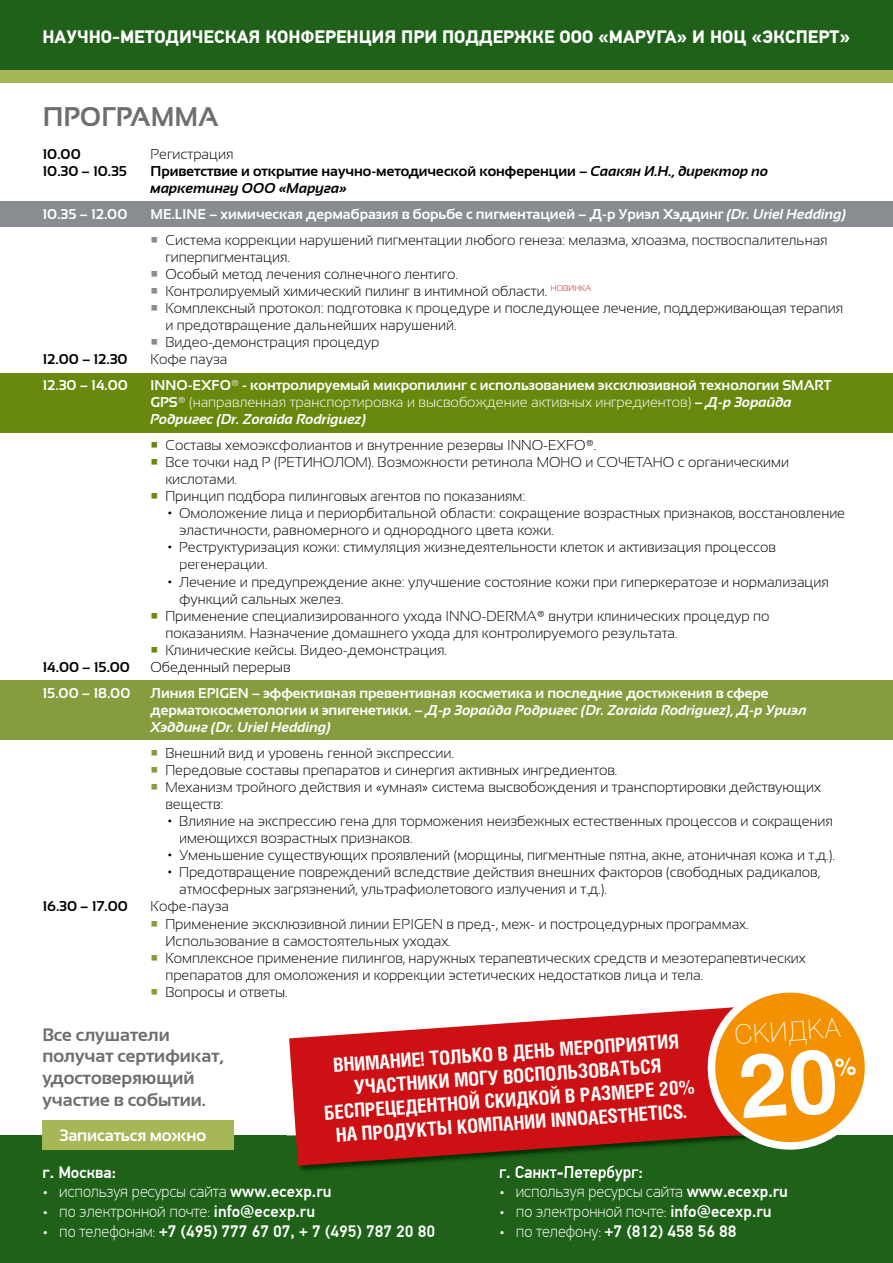
<style>
.page{position:relative;width:893px;height:1263px;background:#fff}
.page>*{position:absolute;margin:0;border:0;box-sizing:border-box;transform-origin:0 0}
.t1{font:700 27px "Sansation";color:#6e6e6e}
.t2{font:100 26.4px "Helios";color:#fff}
.t3{font:700 19.5px/23.4px "Helios Cond";color:#fff;text-align:center}
.t4{font:700 18px "PF Din Text Pro";color:#fff}
.t5{font:700 18px/21.6px "Sansation";color:#6e6e6e}
.t6{font:100 16.5px "PF Din Text Pro";color:#fff}
.t7{font:500 16.5px "PF Din Text Pro";color:#fff}
.t8{font:700 16.5px "Sansation";letter-spacing:-.01em;color:#fff}
.t9{font:300 14.25px/17.1px "Sansation";color:#000}
.t10{font:700 14.25px/17.1px "Sansation";color:#fff}
.t11{font:700 14.25px/17.1px "Sansation";color:#000}
.s1{font-style:italic}
.s2{color:#898c91}
.s3{font-weight:300}
.s4{color:#68890e}
.s5{color:#869d3f}
.s6{font-weight:500}
.s7{font-weight:100}
</style>
<div class="page">
<div style="left:0;top:201px;width:893px;height:26px;background:#898c91"></div>
<div style="left:0;top:373px;width:893px;height:60px;background:#68890e"></div>
<div style="left:0;top:680px;width:893px;height:60px;background:#869d3f"></div>
<div style="left:0;top:0;width:893px;height:72px;background:#1f6119"></div>
<div style="left:0;top:1135px;width:893px;height:128px;background:#1f6119"></div>
<div style="left:43px;top:1120px;width:191px;height:30px;background:#a6b757"></div>
<img style="left:500px;top:1166px;width:142px;height:7px">
<svg style="left:289px;top:1009px;width:416px;height:157px;fill:#cd1013"></svg>
<div style="left:0;top:70px;width:893px;height:13px;background:#a6b757"></div>
<svg style="left:705px;top:992px;width:160px;height:158px"></svg>
<p class="t4" style="left:43px;top:26px;width:809px">НАУЧНО-МЕТОДИЧЕСКАЯ КОНФЕРЕНЦИЯ ПРИ ПОДДЕРЖКЕ ООО «МАРУГА» И НОЦ «ЭКСПЕРТ»</p>
<h1 class="t1" style="left:43px;top:102px;width:178px">ПРОГРАММА</h1>
<p class="t11" style="left:43px;top:146px;width:40px">10.00</p>
<p class="t9" style="left:151px;top:146px;width:84px">Регистрация</p>
<p class="t11" style="left:43px;top:163px;width:86px">10.30 – 10.35</p>
<p class="t11" style="left:151px;top:163px;width:619px">Приветствие и открытие научно-методической конференции – <span class="s1">Саакян И.Н., директор по маркетингу ООО «Маруга»</span></p>
<p class="t10" style="left:43px;top:206px;width:86px">10.35 – 12.00</p>
<p class="t10" style="left:151px;top:206px;width:697px">ME.LINE – химическая дермабразия в борьбе с пигментацией – Д-р Уриэл Хэддинг <span class="s1">(Dr. Uriel Hedding)</span></p>
<p class="t9" style="left:165px;top:231px;width:664px;text-indent:-15px"><span class="s2">○</span> Система коррекции нарушений пигментации любого генеза: мелазма, хлоазма, поствоспалительная гиперпигментация.</p>
<p class="t9" style="left:151px;top:265px;width:309px"><span class="s2">○</span> Особый метод лечения солнечного лентиго.</p>
<p class="t9" style="left:151px;top:282px;width:442px"><span class="s2">○</span> Контролируемый химический пилинг в интимной области. <sup>НОВИНКА</sup></p>
<p class="t9" style="left:165px;top:300px;width:679px;text-indent:-15px"><span class="s2">○</span> Комплексный протокол: подготовка к процедуре и последующее лечение, поддерживающая терапия и предотвращение дальнейших нарушений.</p>
<p class="t9" style="left:151px;top:334px;width:230px"><span class="s2">○</span> Видео-демонстрация процедур</p>
<p class="t11" style="left:43px;top:351px;width:87px">12.00 – 12.30</p>
<p class="t9" style="left:151px;top:351px;width:78px">Кофе пауза</p>
<p class="t10" style="left:43px;top:376px;width:87px">12.30 – 14.00</p>
<p class="t10" style="left:151px;top:376px;width:682px">INNO-EXFO® - контролируемый микропилинг с использованием эксклюзивной технологии SMART<br>GPS® <span class="s3">(направленная транспортировка и высвобождение активных ингредиентов)</span> – <span class="s1">Д-р Зорайда<br>Родригес (Dr. Zoraida Rodriguez)</span></p>
<p class="t9" style="left:151px;top:436px;width:447px"><span class="s4">○</span> Составы хемоэксфолиантов и внутренние резервы INNO-EXFO®.</p>
<p class="t9" style="left:165px;top:453px;width:625px;text-indent:-15px"><span class="s4">○</span> Все точки над Р (РЕТИНОЛОМ). Возможности ретинола МОНО и СОЧЕТАНО с органическими кислотами.</p>
<p class="t9" style="left:151px;top:488px;width:376px"><span class="s4">○</span> Принцип подбора пилинговых агентов по показаниям:</p>
<p class="t9" style="left:179px;top:505px;width:667px;text-indent:-11px">• Омоложение лица и периорбитальной области: сокращение возрастных признаков, восстановление эластичности, равномерного и однородного цвета кожи.</p>
<p class="t9" style="left:179px;top:539px;width:598px;text-indent:-11px">• Реструктуризация кожи: стимуляция жизнедеятельности клеток и активизация процессов регенерации.</p>
<p class="t9" style="left:179px;top:573px;width:651px;text-indent:-11px">• Лечение и предупреждение акне: улучшение состояние кожи при гиперкератозе и нормализация функций сальных желез.</p>
<p class="t9" style="left:165px;top:607px;width:606px;text-indent:-15px"><span class="s4">○</span> Применение специализированного ухода INNO-DERMA® внутри клинических процедур по показаниям. Назначение домашнего ухода для контролируемого результата.</p>
<p class="t9" style="left:151px;top:641px;width:298px"><span class="s4">○</span> Клинические кейсы. Видео-демонстрация.</p>
<p class="t11" style="left:43px;top:659px;width:89px">14.00 – 15.00</p>
<p class="t9" style="left:151px;top:659px;width:142px">Обеденный перерыв</p>
<p class="t10" style="left:43px;top:684px;width:89px">15.00 – 18.00</p>
<p class="t10" style="left:151px;top:684px;width:658px">Линия EPIGEN – эффективная превентивная косметика и последние достижения в сфере дерматокосметологии и эпигенетики. – <span class="s1">Д-р Зорайда Родригес (Dr. Zoraida Rodriguez), Д-р Уриэл<br>Хэддинг (Dr. Uriel Hedding)</span></p>
<p class="t9" style="left:151px;top:744px;width:305px"><span class="s5">○</span> Внешний вид и уровень генной экспрессии.</p>
<p class="t9" style="left:151px;top:761px;width:468px"><span class="s5">○</span> Передовые составы препаратов и синергия активных ингредиентов.</p>
<p class="t9" style="left:165px;top:778px;width:657px;text-indent:-15px"><span class="s5">○</span> Механизм тройного действия и «умная» система высвобождения и транспортировки действующих веществ:</p>
<p class="t9" style="left:179px;top:812px;width:655px;text-indent:-11px">• Влияние на экспрессию гена для торможения неизбежных естественных процессов и сокращения имеющихся возрастных признаков.</p>
<p class="t9" style="left:168px;top:847px;width:668px">• Уменьшение существующих проявлений (морщины, пигментные пятна, акне, атоничная кожа и т.д.).</p>
<p class="t9" style="left:179px;top:864px;width:642px;text-indent:-11px">• Предотвращение повреждений вследствие действия внешних факторов (свободных радикалов, атмосферных загрязнений, ультрафиолетового излучения и т.д.).</p>
<p class="t11" style="left:43px;top:898px;width:87px">16.30 – 17.00</p>
<p class="t9" style="left:151px;top:898px;width:80px">Кофе-пауза</p>
<p class="t9" style="left:165px;top:915px;width:585px;text-indent:-15px"><span class="s5">○</span> Применение эксклюзивной линии EPIGEN в пред-, меж- и построцедурных программах.<br>Использование в самостоятельных уходах.</p>
<p class="t9" style="left:165px;top:949px;width:642px;text-indent:-15px"><span class="s5">○</span> Комплексное применение пилингов, наружных терапевтических средств и мезотерапевтических препаратов для омоложения и коррекции эстетических недостатков лица и тела.</p>
<p class="t9" style="left:151px;top:983px;width:139px"><span class="s5">○</span> Вопросы и ответы.</p>
<p class="t5" style="left:42px;top:1024px;width:183px">Все слушатели получат сертификат, удостоверяющий участие в событии.</p>
<p class="t8" style="left:60px;top:1126px;width:148px">Записаться можно</p>
<h3 class="t3" style="left:320px;top:1054px;width:372px;rotate:-4deg">ВНИМАНИЕ! ТОЛЬКО В ДЕНЬ МЕРОПРИЯТИЯ УЧАСТНИКИ МОГУ ВОСПОЛЬЗОВАТЬСЯ БЕСПРЕЦЕДЕНТНОЙ СКИДКОЙ В РАЗМЕРЕ 20% НА ПРОДУКТЫ КОМПАНИИ INNOAESTHETICS.</h3>
<h2 class="t2" style="left:733px;top:1020px;width:108px;rotate:-4deg">СКИДКА</h2>
<p class="t7" style="left:43px;top:1162px;width:75px">г. Москва:</p>
<p class="t6" style="left:43px;top:1182px;width:291px">• используя ресурсы сайта <span class="s6">www.ecexp.ru</span></p>
<p class="t6" style="left:43px;top:1202px;width:274px">• по электронной почте: <span class="s6">info@ecexp.ru</span></p>
<p class="t7" style="left:43px;top:1221px;width:394px"><span class="s7">• по телефонам:</span> +7 (495) 777 67 07, + 7 (495) 787 20 80</p>
<p class="t7" style="left:499px;top:1162px;width:145px">г. Санкт-Петербург:</p>
<p class="t6" style="left:499px;top:1182px;width:291px">• используя ресурсы сайта <span class="s6">www.ecexp.ru</span></p>
<p class="t6" style="left:499px;top:1202px;width:274px">• по электронной почте: <span class="s6">info@ecexp.ru</span></p>
<p class="t7" style="left:499px;top:1221px;width:239px"><span class="s7">• по телефону:</span> +7 (812) 458 56 88</p>
</div>
